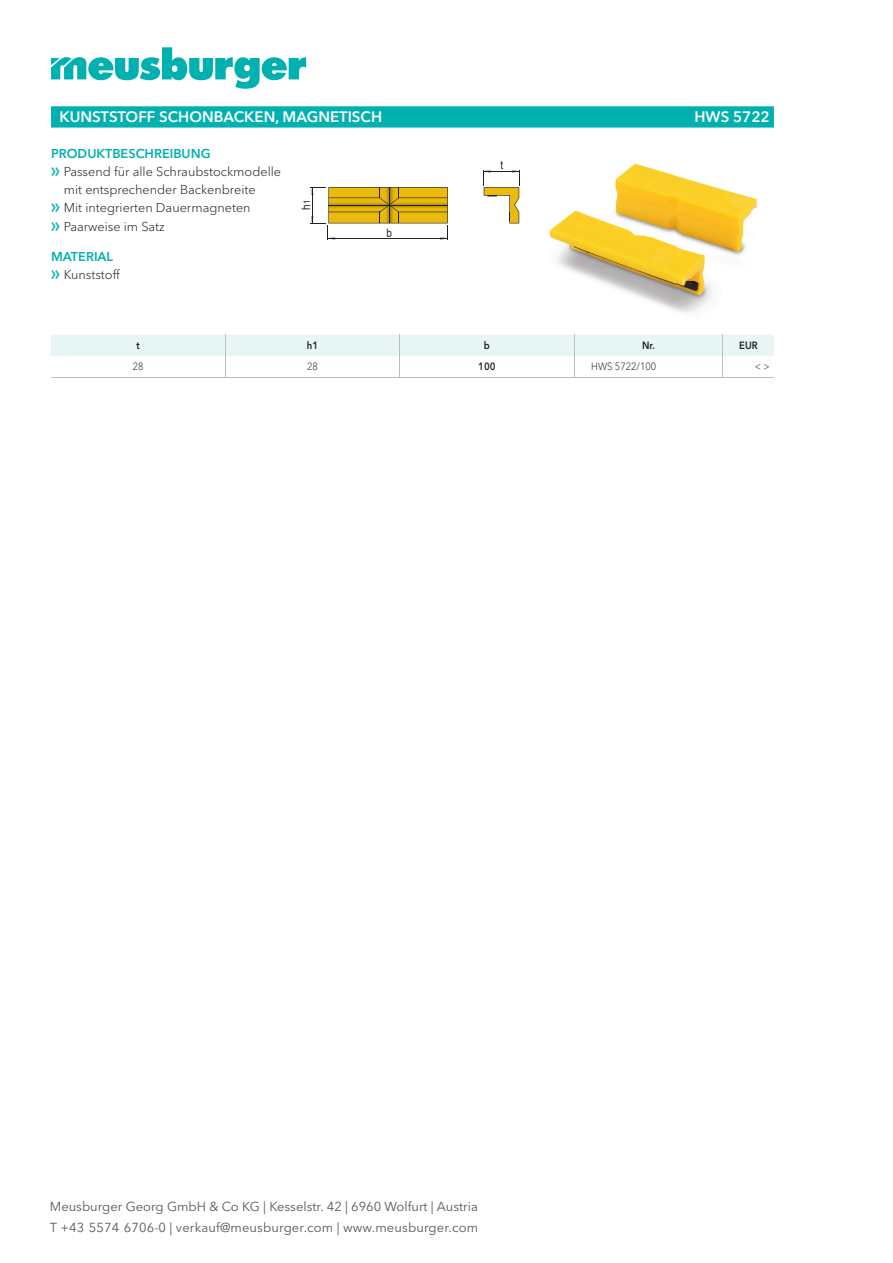
<style>
.page{position:relative;width:893px;height:1263px;background:#fff}
.page>*{position:absolute;margin:0;border:0;box-sizing:border-box;transform-origin:0 0}
.t1{font:600 15px "Avenir Next W1 G";color:#fff}
.t2{font:12.9px/20.7px "Avenir Next W1 G";color:#57585a}
.t3{font:300 12.75px/18px "Avenir Next W1 G";color:#231f20}
.t4{font:600 12.75px "Avenir Next W1 G";color:#00b1b0}
.t5{font:11.7px "Arial";color:#231f20;scale:.85 1}
.t6{font:300 10.5px "Avenir Next W1 G";color:#231f20;scale:.9 1}
.t7{font:600 10.5px "Avenir Next W1 G";color:#231f20;scale:.9 1}
.s1{font-family:"Meusburger Sonderzeichen";font-weight:400;color:#00b1b0}
.s2{font-weight:600;color:#00b1b0}
.s3{font-size:9.15px}
</style>
<div class="page">
<svg style="left:51px;top:47px;width:255px;height:42px"></svg>
<svg style="left:51px;top:106px;width:723px;height:22px;background:#08b3b2"></svg>
<svg style="left:311px;top:187px;width:137px;height:53px"></svg>
<hr style="left:328px;top:238px;width:119px;height:1px;background:#231f20">
<svg style="left:483px;top:170px;width:37px;height:53px"></svg>
<hr style="left:483px;top:171px;width:37px;height:1px;background:#231f20">
<img style="left:549px;top:163px;width:208px;height:150px">
<svg style="left:51px;top:335px;width:723px;height:42px"></svg>
<hr style="left:51px;top:377px;width:174px;height:1px;background:#bcbdc0">
<hr style="left:225px;top:377px;width:175px;height:1px;background:#bcbdc0">
<hr style="left:400px;top:377px;width:174px;height:1px;background:#bcbdc0">
<hr style="left:574px;top:377px;width:149px;height:1px;background:#bcbdc0">
<hr style="left:723px;top:377px;width:51px;height:1px;background:#bcbdc0">
<p class="t1" style="left:60px;top:108px;width:324px">KUNSTSTOFF SCHONBACKEN, MAGNETISCH</p>
<p class="t1" style="left:695px;top:108px;width:77px">HWS 5722</p>
<p class="t4" style="left:51px;top:146px;width:161px">PRODUKTBESCHREIBUNG</p>
<p class="t3" style="left:51px;top:163px;width:232px"><span class="s1">f</span> Passend für alle Schraubstockmodelle</p>
<p class="t3" style="left:64px;top:181px;width:193px">mit entsprechender Backenbreite</p>
<p class="t3" style="left:51px;top:199px;width:201px"><span class="s1">f</span> Mit integrierten Dauermagneten</p>
<p class="t3" style="left:51px;top:217px;width:115px"><span class="s1">f</span> Paarweise im Satz</p>
<p class="t3" style="left:51px;top:248px;width:70px"><span class="s2">MATERIAL </span><span class="s1">f</span> Kunststoff</p>
<p class="t5" style="left:500px;top:157px;width:5px">t</p>
<p class="t5" style="left:298px;top:210px;width:13px;rotate:-90deg">h<span class="s3">1</span></p>
<p class="t5" style="left:387px;top:224px;width:8px">b</p>
<p class="t7" style="left:136px;top:339px;width:5px">t</p>
<p class="t7" style="left:307px;top:339px;width:14px">h1</p>
<p class="t7" style="left:484px;top:339px;width:8px">b</p>
<p class="t7" style="left:642px;top:339px;width:16px">Nr.</p>
<p class="t7" style="left:739px;top:339px;width:22px">EUR</p>
<p class="t6" style="left:133px;top:360px;width:14px">28</p>
<p class="t6" style="left:307px;top:360px;width:14px">28</p>
<p class="t7" style="left:478px;top:360px;width:21px">100</p>
<p class="t6" style="left:591px;top:360px;width:74px">HWS 5722/100</p>
<p class="t6" style="left:755px;top:360px;width:18px">&lt; &gt;</p>
<p class="t2" style="left:50px;top:1196px;width:430px">Meusburger Georg GmbH &amp; Co KG | Kesselstr. 42 | 6960 Wolfurt | Austria<br>T +43 5574 6706-0 | verkauf@meusburger.com | www.meusburger.com</p>
</div>
